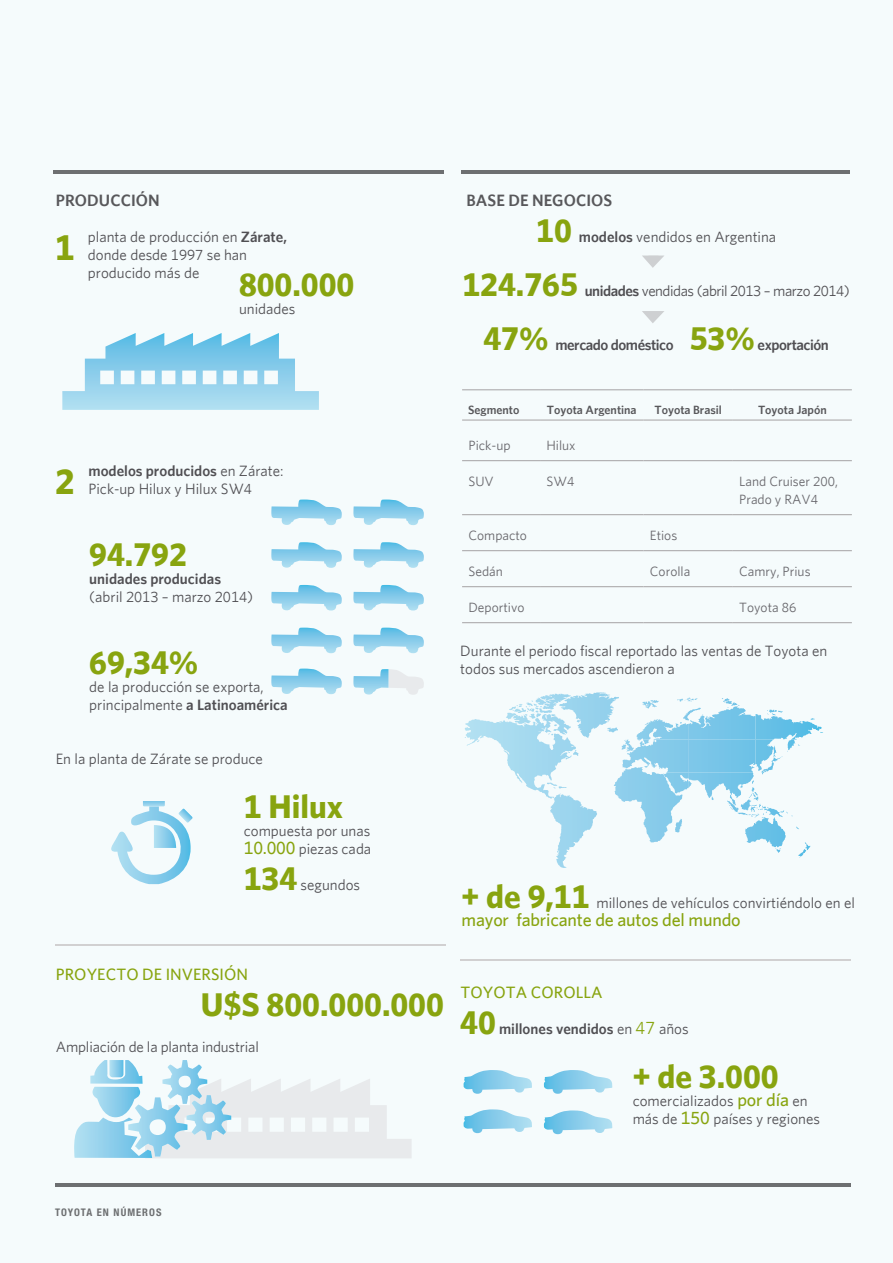
<style>
.page{position:relative;width:893px;height:1263px;background:#f5fbfc}
.page>*{position:absolute;margin:0;border:0;box-sizing:border-box;transform-origin:0 0}
.t1{font:700 36px "Whitney";color:#88a40f}
.t2{font:700 33px "Whitney";color:#88a40f}
.t3{font:500 18px "Whitney";letter-spacing:-.01em;color:#88a40f}
.t4{font:500 16.5px "Whitney";letter-spacing:.005em;color:#88a40f}
.t5{font:600 16.5px "Whitney";letter-spacing:.005em;color:#58585b}
.t6{font:15px/18px "Whitney";color:#504f53}
.t7{font:15px "Whitney";letter-spacing:-.03em;color:#504f53}
.t8{font:600 15px "Whitney";color:#504f53}
.t9{font:600 15px "Whitney";letter-spacing:-.03em;color:#504f53}
.t10{font:13.5px/18px "Whitney";color:#68676c}
.t11{font:600 12px "Whitney";color:#58585b}
.t12{font:700 condensed 10.5px "Helvetica Neue LT Std";letter-spacing:.1em;color:#6d6f71}
.s1{font-weight:700;font-size:33px;color:#88a40f}
.s2{font-weight:600}
.s3{font-weight:500;font-size:18px;color:#88a40f}
.s4{font-weight:400}
.s5{font-weight:400;font-size:18px;color:#88a40f}
</style>
<div class="page">
<svg style="left:509px;top:692px;width:252px;height:120px"></svg>
<svg style="left:62px;top:333px;width:257px;height:77px"></svg>
<svg style="left:74px;top:1060px;width:338px;height:98px"></svg>
<hr style="left:462px;top:514px;width:78px;height:1px;background:#a5a2a4">
<hr style="left:540px;top:514px;width:103px;height:1px;background:#a5a2a4">
<hr style="left:643px;top:514px;width:90px;height:1px;background:#a5a2a4">
<hr style="left:733px;top:514px;width:119px;height:1px;background:#a5a2a4">
<hr style="left:462px;top:550px;width:78px;height:1px;background:#a5a2a4">
<hr style="left:540px;top:550px;width:103px;height:1px;background:#a5a2a4">
<hr style="left:643px;top:550px;width:90px;height:1px;background:#a5a2a4">
<hr style="left:733px;top:550px;width:119px;height:1px;background:#a5a2a4">
<hr style="left:462px;top:460px;width:78px;height:1px;background:#a5a2a4">
<hr style="left:540px;top:460px;width:103px;height:1px;background:#a5a2a4">
<hr style="left:643px;top:460px;width:90px;height:1px;background:#a5a2a4">
<hr style="left:733px;top:460px;width:119px;height:1px;background:#a5a2a4">
<hr style="left:462px;top:586px;width:78px;height:1px;background:#a5a2a4">
<hr style="left:540px;top:586px;width:103px;height:1px;background:#a5a2a4">
<hr style="left:643px;top:586px;width:90px;height:1px;background:#a5a2a4">
<hr style="left:733px;top:586px;width:119px;height:1px;background:#a5a2a4">
<hr style="left:462px;top:622px;width:78px;height:1px;background:#a5a2a4">
<hr style="left:540px;top:622px;width:103px;height:1px;background:#a5a2a4">
<hr style="left:643px;top:622px;width:90px;height:1px;background:#a5a2a4">
<hr style="left:733px;top:622px;width:119px;height:1px;background:#a5a2a4">
<hr style="left:462px;top:390px;width:78px;height:1px;background:#a5a2a4">
<hr style="left:540px;top:390px;width:103px;height:1px;background:#a5a2a4">
<hr style="left:643px;top:390px;width:90px;height:1px;background:#a5a2a4">
<hr style="left:733px;top:390px;width:119px;height:1px;background:#a5a2a4">
<hr style="left:462px;top:420px;width:78px;height:1px;background:#a5a2a4">
<hr style="left:540px;top:420px;width:103px;height:1px;background:#a5a2a4">
<hr style="left:643px;top:420px;width:90px;height:1px;background:#a5a2a4">
<hr style="left:733px;top:420px;width:119px;height:1px;background:#a5a2a4">
<svg style="left:271px;top:542px;width:71px;height:26px"></svg>
<svg style="left:353px;top:542px;width:71px;height:26px"></svg>
<svg style="left:271px;top:499px;width:71px;height:26px"></svg>
<svg style="left:353px;top:499px;width:71px;height:26px"></svg>
<svg style="left:271px;top:585px;width:71px;height:26px"></svg>
<svg style="left:353px;top:585px;width:71px;height:26px"></svg>
<svg style="left:271px;top:669px;width:71px;height:25px"></svg>
<svg style="left:271px;top:628px;width:71px;height:25px"></svg>
<svg style="left:353px;top:628px;width:71px;height:25px"></svg>
<svg style="left:353px;top:669px;width:71px;height:26px"></svg>
<svg style="left:544px;top:1110px;width:68px;height:24px"></svg>
<svg style="left:544px;top:1070px;width:68px;height:24px"></svg>
<svg style="left:464px;top:1070px;width:68px;height:24px"></svg>
<svg style="left:464px;top:1109px;width:68px;height:24px"></svg>
<svg style="left:111px;top:801px;width:81px;height:83px"></svg>
<hr style="left:461px;top:170px;width:388px;height:4px;background:#6d6f71">
<hr style="left:54px;top:170px;width:390px;height:4px;background:#6d6f71">
<hr style="left:55px;top:944px;width:390px;height:2px;background:#d1d0d1">
<hr style="left:460px;top:959px;width:390px;height:2px;background:#d1d0d1">
<svg style="left:642px;top:256px;width:22px;height:12px"></svg>
<hr style="left:55px;top:1183px;width:795px;height:3px;background:#6d6f71">
<svg style="left:642px;top:311px;width:22px;height:12px"></svg>
<p class="t5" style="left:56px;top:191px;width:105px">pRODUccIóN</p>
<p class="t5" style="left:466px;top:191px;width:147px">BASE DE NEGOcIOS</p>
<h1 class="t1" style="left:55px;top:227px;width:21px">1</h1>
<p class="t6" style="left:536px;top:228px;width:242px"><span class="s1">10</span> <span class="s2">modelos</span> vendidos en argentina</p>
<p class="t6" style="left:88px;top:228px;width:200px">planta de producción en <span class="s2">Zárate, </span>donde desde 1997 se han producido más de</p>
<h2 class="t2" style="left:239px;top:266px;width:117px">800.000</h2>
<p class="t7" style="left:462px;top:282px;width:389px"><span class="s1">124.765</span> <span class="s2">unidades</span> vendidas (abril 2013 – marzo 2014)</p>
<p class="t6" style="left:239px;top:300px;width:58px">unidades</p>
<p class="t9" style="left:483px;top:336px;width:347px"><span class="s1">47%</span> mercado doméstico <span class="s1">53%</span> exportación</p>
<h1 class="t1" style="left:55px;top:461px;width:21px">2</h1>
<p class="t6" style="left:88px;top:462px;width:197px"><span class="s2">modelos producidos</span> en Zárate: pick-up Hilux y Hilux sW4</p>
<h2 class="t2" style="left:89px;top:536px;width:99px">94.792</h2>
<p class="t8" style="left:89px;top:570px;width:133px">unidades producidas</p>
<p class="t6" style="left:89px;top:588px;width:165px">(abril 2013 – marzo 2014)</p>
<h2 class="t2" style="left:89px;top:644px;width:111px">69,34%</h2>
<p class="t6" style="left:89px;top:678px;width:200px">de la producción se exporta, principalmente <span class="s2">a Latinoamérica</span></p>
<p class="t11" style="left:468px;top:403px;width:53px">Segmento</p>
<p class="t11" style="left:547px;top:403px;width:91px">Toyota Argentina</p>
<p class="t11" style="left:654px;top:403px;width:69px">Toyota Brasil</p>
<p class="t11" style="left:758px;top:403px;width:70px">Toyota japón</p>
<p class="t10" style="left:468px;top:436px;width:44px">pick-up</p>
<p class="t10" style="left:546px;top:436px;width:31px">Hilux</p>
<p class="t10" style="left:468px;top:472px;width:27px">suV</p>
<p class="t10" style="left:546px;top:472px;width:29px">sW4</p>
<p class="t10" style="left:739px;top:472px;width:100px">land Cruiser 200, prado y raV4</p>
<p class="t10" style="left:468px;top:526px;width:60px">Compacto</p>
<p class="t10" style="left:650px;top:526px;width:29px">etios</p>
<p class="t10" style="left:468px;top:562px;width:36px">sedán</p>
<p class="t10" style="left:650px;top:562px;width:42px">Corolla</p>
<p class="t10" style="left:739px;top:562px;width:73px">Camry, prius</p>
<p class="t10" style="left:468px;top:598px;width:57px">Deportivo</p>
<p class="t10" style="left:739px;top:598px;width:59px">toyota 86</p>
<p class="t6" style="left:460px;top:642px;width:368px">Durante el periodo fiscal reportado las ventas de Toyota en todos sus mercados ascendieron a</p>
<p class="t6" style="left:56px;top:750px;width:209px">en la planta de Zárate se produce</p>
<h2 class="t2" style="left:244px;top:788px;width:101px">1 Hilux</h2>
<p class="t6" style="left:244px;top:822px;width:128px">compuesta por unas</p>
<p class="t6" style="left:244px;top:840px;width:129px"><span class="s3">10.000</span> piezas cada</p>
<p class="t6" style="left:244px;top:876px;width:118px"><span class="s1">134</span> segundos</p>
<p class="t4" style="left:56px;top:965px;width:194px">proyecto de INVerSIÓN</p>
<h2 class="t2" style="left:201px;top:986px;width:244px">U$S 800.000.000</h2>
<p class="t6" style="left:56px;top:1038px;width:205px">ampliación de la planta industrial</p>
<p class="t6" style="left:462px;top:894px;width:395px"><span class="s1">+ de 9,11</span> millones de vehículos convirtiéndolo en el</p>
<p class="t3" style="left:462px;top:910px;width:281px">mayor fabricante de autos del mundo</p>
<p class="t4" style="left:460px;top:983px;width:144px">toyota corolla</p>
<p class="t8" style="left:460px;top:1020px;width:230px"><span class="s1">40</span> millones vendidos <span class="s4">en</span> <span class="s5">47</span> <span class="s4">años</span></p>
<h2 class="t2" style="left:633px;top:1058px;width:147px">+ de 3.000</h2>
<p class="t6" style="left:633px;top:1092px;width:189px">comercializados <span class="s3">por día</span> en más de <span class="s3">150</span> países y regiones</p>
<p class="t12" style="left:55px;top:1206px;width:108px">TOYOTA EN NÚMEROS</p>
</div>
